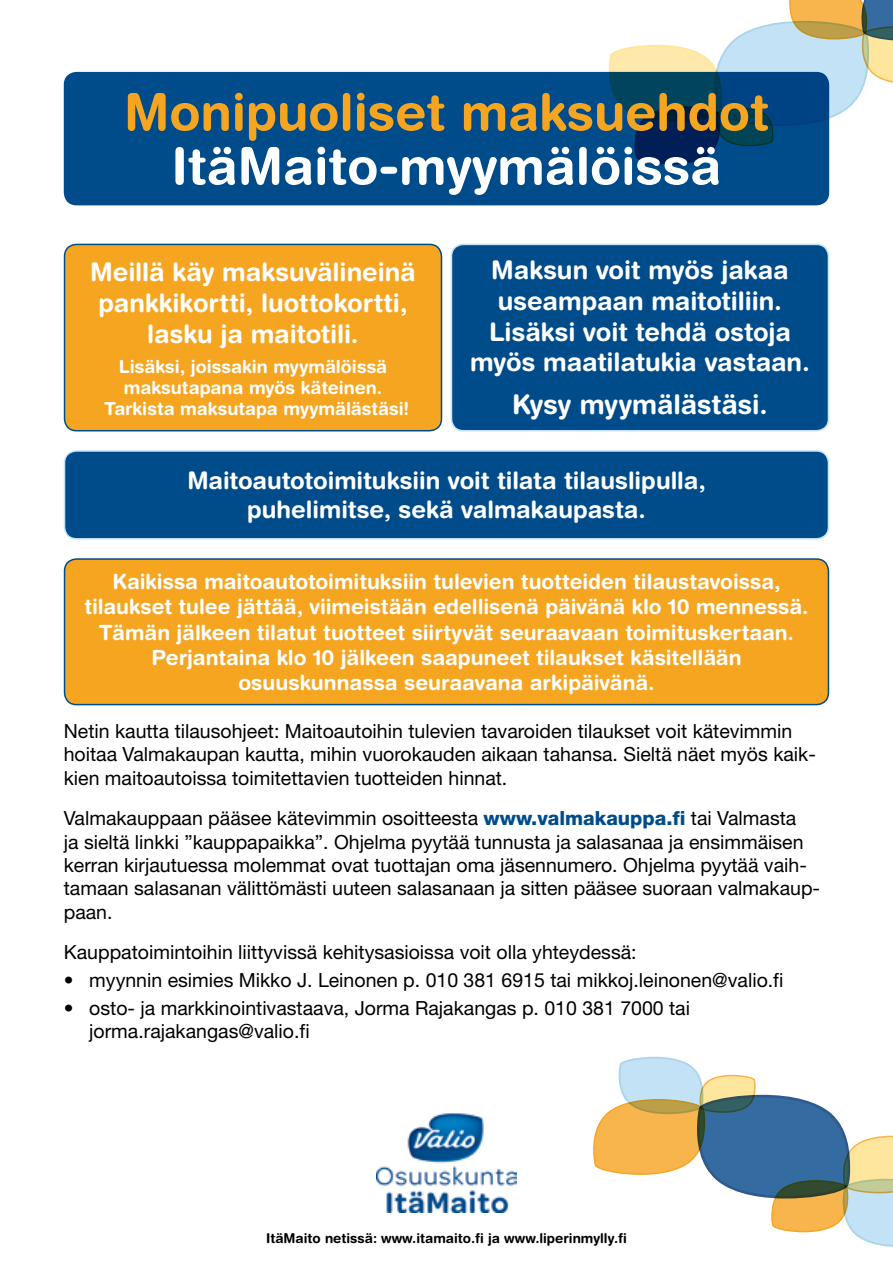
<style>
.page{position:relative;width:893px;height:1263px;background:#fff}
.page>*{position:absolute;margin:0;border:0;box-sizing:border-box;transform-origin:0 0}
.t1{font:700 51px "Helvetica Rounded LT Std";color:#f6a521}
.t2{font:700 51px "Helvetica Rounded LT Std";color:#fff}
.t3{font:700 27px "Helvetica Rounded LT Std";letter-spacing:-.005em;color:#fff}
.t4{font:700 25.5px/30.6px "Helvetica Rounded LT Std";letter-spacing:-.005em;color:#fff;text-align:center}
.t5{font:700 24px/28.8px "Helvetica Rounded LT Std";letter-spacing:-.005em;color:#fff;text-align:center}
.t6{font:700 21px/25.2px "Helvetica Rounded LT Std";letter-spacing:-.005em;color:#fff;text-align:center}
.t7{font:19.5px/23.4px "Helvetica Neue LT Std";color:#000}
.t8{font:700 18px/21.3px "Helvetica Rounded LT Std";color:#fff;text-align:center}
.t9{font:700 13.5px "Helvetica Rounded LT Std";color:#000}
.s1{font-weight:800;color:#004c8b}
</style>
<div class="page">
<div style="left:64px;top:72px;width:765px;height:133px;background:#004c8b;border-radius:13px"></div>
<svg style="left:608px;top:0;width:285px;height:165px"></svg>
<svg style="left:593px;top:1056px;width:300px;height:191px"></svg>
<div style="left:65px;top:244px;width:376px;height:187px;background:#f6a521;border-radius:12px"></div>
<div style="left:64px;top:244px;width:378px;height:187px;border:2px solid #004c8b;border-radius:12px"></div>
<div style="left:451px;top:244px;width:377px;height:187px;background:#004c8b;border-radius:12px"></div>
<div style="left:451px;top:244px;width:378px;height:187px;border:2px solid #c4e2f5;border-radius:12px"></div>
<div style="left:65px;top:451px;width:763px;height:88px;background:#004c8b;border-radius:12px"></div>
<div style="left:64px;top:450px;width:765px;height:89px;border:2px solid #c4e2f5;border-radius:12px"></div>
<div style="left:65px;top:559px;width:763px;height:146px;background:#f6a521;border-radius:12px"></div>
<div style="left:64px;top:558px;width:765px;height:147px;border:2px solid #004c8b;border-radius:12px"></div>
<img style="left:377px;top:1113px;width:139px;height:99px">
<h1 class="t1" style="left:124px;top:81px;width:646px">Monipuoliset maksuehdot</h1>
<h1 class="t2" style="left:172px;top:135px;width:551px">ItäMaito-myymälöissä</h1>
<h3 class="t4" style="left:90px;top:257px;width:327px">Meillä käy maksuvälineinä pankkikortti, luottokortti, lasku ja maitotili.</h3>
<p class="t8" style="left:104px;top:355px;width:307px">Lisäksi, joissakin myymälöissä maksutapana myös käteinen.<br>Tarkista maksutapa myymälästäsi!</p>
<h3 class="t4" style="left:470px;top:254px;width:341px">Maksun voit myös jakaa useampaan maitotiliin.<br>Lisäksi voit tehdä ostoja myös maatilatukia vastaan.</h3>
<h2 class="t3" style="left:512px;top:388px;width:257px">Kysy myymälästäsi.</h2>
<p class="t5" style="left:187px;top:466px;width:520px">Maitoautotoimituksiin voit tilata tilauslipulla, puhelimitse, sekä valmakaupasta.</p>
<p class="t6" style="left:84px;top:569px;width:726px">Kaikissa maitoautotoimituksiin tulevien tuotteiden tilaustavoissa, tilaukset tulee jättää, viimeistään edellisenä päivänä klo 10 mennessä.<br>Tämän jälkeen tilatut tuotteet siirtyvät seuraavaan toimituskertaan.<br>Perjantaina klo 10 jälkeen saapuneet tilaukset käsitellään osuuskunnassa seuraavana arkipäivänä.</p>
<p class="t7" style="left:64px;top:719px;width:754px">Netin kautta tilausohjeet: Maitoautoihin tulevien tavaroiden tilaukset voit kätevimmin hoitaa Valmakaupan kautta, mihin vuorokauden aikaan tahansa. Sieltä näet myös kaik&shy;kien maitoautoissa toimitettavien tuotteiden hinnat.</p>
<p class="t7" style="left:64px;top:806px;width:758px">Valmakauppaan pääsee kätevimmin osoitteesta <span class="s1">www.valmakauppa.fi</span> tai Valmasta<br>ja sieltä linkki ”kauppapaikka”. Ohjelma pyytää tunnusta ja salasanaa ja ensimmäisen kerran kirjautuessa molemmat ovat tuottajan oma jäsennumero. Ohjelma pyytää vaih&shy;tamaan salasanan välittömästi uuteen salasanaan ja sitten pääsee suoraan valmakaup&shy;paan.</p>
<p class="t7" style="left:64px;top:940px;width:574px">Kauppatoimintoihin liittyvissä kehitysasioissa voit olla yhteydessä:</p>
<p class="t7" style="left:64px;top:968px;width:721px">• myynnin esimies Mikko J. Leinonen p. 010 381 6915 tai mikkoj.leinonen@valio.fi</p>
<p class="t7" style="left:89px;top:996px;width:602px;text-indent:-26px">• osto- ja markkinointivastaava, Jorma Rajakangas p. 010 381 7000 tai jorma.rajakangas@valio.fi</p>
<p class="t9" style="left:266px;top:1230px;width:362px">ItäMaito netissä: www.itamaito.fi ja www.liperinmylly.fi</p>
</div>
